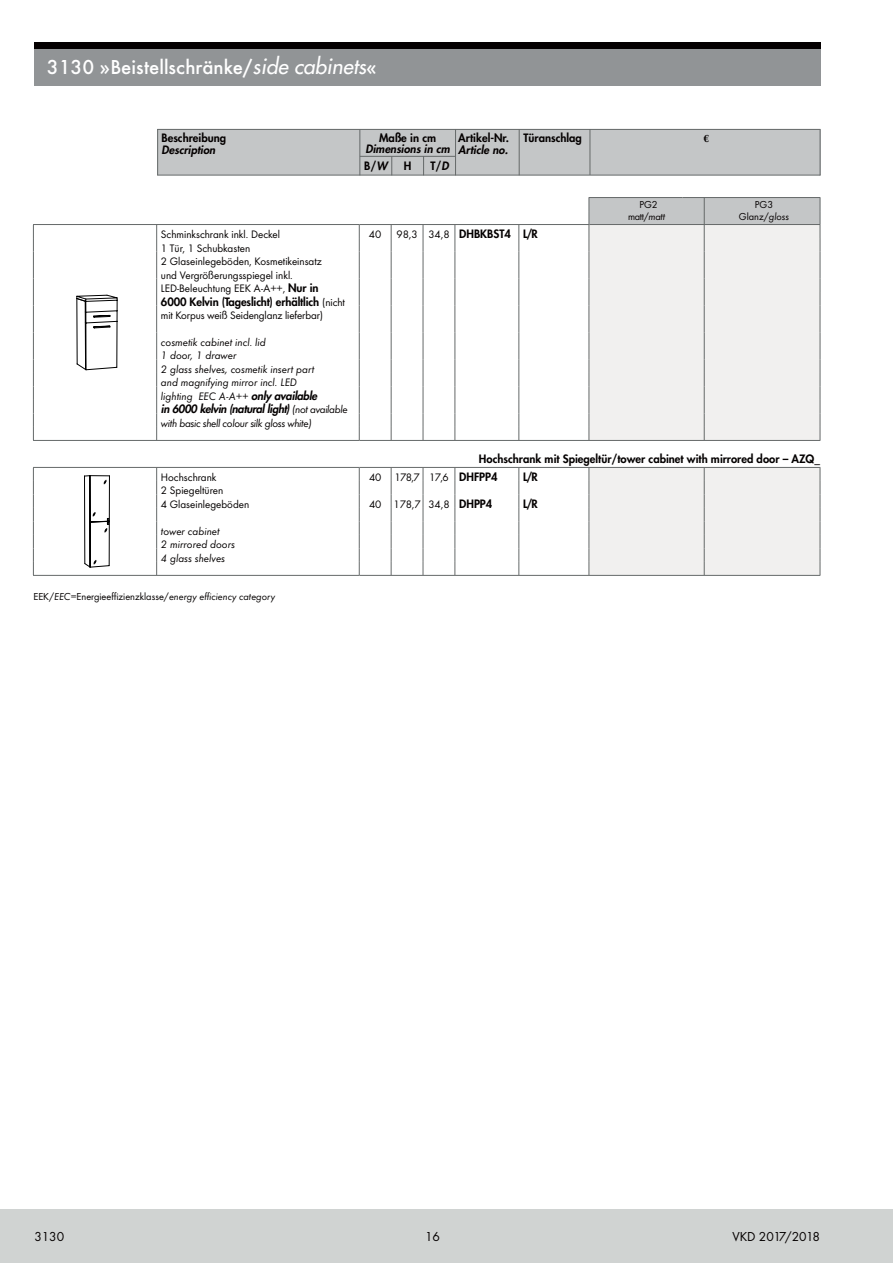
<style>
.page{position:relative;width:893px;height:1263px;background:#fff}
.page>*{position:absolute;margin:0;border:0;box-sizing:border-box;transform-origin:0 0}
.t1{font:500 21px "Futura";color:#fff}
.t2{font:13.5px "Futura Boo";color:#040000}
.t3{font:11.25px/13.5px "Futura Boo";color:#040000}
.t4{font:800 11.25px "Futura";color:#040000}
.t5{font:11.25px/13.5px "Futura Boo Obl";color:#040000}
.t6{font:italic 800 11.25px "Futura";letter-spacing:-.03em;color:#040000}
.t7{font:italic 800 11.25px/17.2px "Futura";color:#040000}
.t8{font:11.25px "Futura Boo Obl";letter-spacing:-.03em;color:#040000}
.t9{font:10.5px "Futura Boo";color:#040000}
.s1{font-weight:400;font-style:italic}
.s2{font-style:normal}
.s3{font-style:italic}
.s4{font-family:"Futura Boo Obl"}
.s5{font-family:"Futura Boo";font-weight:400}
.s6{font-family:"Futura";font-weight:800}
.s7{font-family:"Futura";font-weight:800;font-style:italic}
.s8{font-family:"Futura Boo Obl";font-weight:400;font-style:normal}
</style>
<div class="page">
<div style="left:0;top:1209px;width:893px;height:54px;background:#d0d3d2"></div>
<div style="left:34px;top:47px;width:786px;height:38px;background:#919496"></div>
<div style="left:34px;top:43px;width:786px;height:6px;background:#040000"></div>
<div style="left:157px;top:129px;width:663px;height:46px;background:#c4c6c7"></div>
<hr style="left:157px;top:175px;width:663px;height:1px;background:#656969">
<hr style="left:157px;top:129px;width:1px;height:46px;background:#656969">
<hr style="left:359px;top:129px;width:1px;height:46px;background:#656969">
<svg style="left:391px;top:157px;width:1px;height:18px"></svg>
<svg style="left:423px;top:157px;width:1px;height:18px"></svg>
<hr style="left:455px;top:129px;width:1px;height:46px;background:#656969">
<hr style="left:519px;top:129px;width:1px;height:46px;background:#656969">
<hr style="left:820px;top:130px;width:1px;height:45px;background:#656969">
<hr style="left:157px;top:129px;width:663px;height:1px;background:#656969">
<hr style="left:360px;top:156px;width:95px;height:1px;background:#656969">
<hr style="left:590px;top:129px;width:1px;height:46px;background:#656969">
<div style="left:589px;top:466px;width:231px;height:109px;background:#f1f0ef"></div>
<hr style="left:588px;top:197px;width:94px;height:1px;background:#656969">
<hr style="left:682px;top:197px;width:69px;height:1px;background:#656969">
<hr style="left:751px;top:197px;width:69px;height:1px;background:#656969">
<hr style="left:33px;top:224px;width:326px;height:1px;background:#656969">
<hr style="left:359px;top:224px;width:230px;height:1px;background:#656969">
<svg style="left:33px;top:468px;width:1px;height:107px"></svg>
<svg style="left:156px;top:468px;width:1px;height:107px"></svg>
<svg style="left:359px;top:468px;width:1px;height:107px"></svg>
<svg style="left:391px;top:468px;width:1px;height:107px"></svg>
<svg style="left:423px;top:468px;width:1px;height:107px"></svg>
<svg style="left:454px;top:468px;width:1px;height:107px"></svg>
<svg style="left:588px;top:468px;width:1px;height:107px"></svg>
<svg style="left:820px;top:468px;width:1px;height:107px"></svg>
<svg style="left:704px;top:468px;width:1px;height:107px"></svg>
<hr style="left:33px;top:575px;width:326px;height:1px;background:#656969">
<hr style="left:359px;top:575px;width:461px;height:1px;background:#656969">
<svg style="left:156px;top:225px;width:1px;height:215px"></svg>
<svg style="left:359px;top:225px;width:1px;height:215px"></svg>
<svg style="left:391px;top:225px;width:1px;height:215px"></svg>
<svg style="left:423px;top:225px;width:1px;height:215px"></svg>
<svg style="left:454px;top:225px;width:1px;height:215px"></svg>
<svg style="left:588px;top:198px;width:233px;height:242px"></svg>
<hr style="left:33px;top:440px;width:326px;height:1px;background:#656969">
<hr style="left:359px;top:440px;width:461px;height:1px;background:#656969">
<hr style="left:33px;top:467px;width:326px;height:1px;background:#656969">
<hr style="left:359px;top:467px;width:461px;height:1px;background:#656969">
<svg style="left:518px;top:225px;width:1px;height:215px"></svg>
<svg style="left:518px;top:468px;width:1px;height:107px"></svg>
<svg style="left:33px;top:225px;width:1px;height:215px"></svg>
<svg style="left:77px;top:295px;width:41px;height:76px"></svg>
<svg style="left:84px;top:476px;width:26px;height:92px"></svg>
<h1 class="t1" style="left:47px;top:54px;width:332px">3130 »Beistellschränke/<span class="s1">side cabinets</span>«</h1>
<p class="t4" style="left:161px;top:133px;width:66px">Beschreibung</p>
<p class="t4" style="left:379px;top:132px;width:58px">Maße in cm</p>
<p class="t4" style="left:458px;top:133px;width:52px">Artikel-Nr.</p>
<p class="t4" style="left:523px;top:133px;width:60px">Türanschlag</p>
<p class="t7" style="left:161px;top:142px;width:55px">Description</p>
<p class="t7" style="left:364px;top:141px;width:145px">Dimensions in cm Article no.<br><span class="s2">B/</span>W</p>
<p class="t4" style="left:404px;top:161px;width:9px">H</p>
<p class="t4" style="left:430px;top:161px;width:20px">T/<span class="s3">D</span></p>
<p class="t9" style="left:639px;top:201px;width:20px">PG2</p>
<p class="t9" style="left:755px;top:201px;width:20px">PG3</p>
<p class="t9" style="left:628px;top:212px;width:39px">matt/<span class="s4">matt</span></p>
<p class="t9" style="left:739px;top:212px;width:52px">Glanz/<span class="s4">gloss</span></p>
<p class="t3" style="left:161px;top:229px;width:121px">Schminkschrank inkl. Deckel</p>
<p class="t3" style="left:369px;top:229px;width:14px">40</p>
<p class="t4" style="left:396px;top:228px;width:143px"><span class="s5">98,3 34,8</span> DHBKBST4 L/R</p>
<p class="t3" style="left:161px;top:242px;width:162px">1 Tür, 1 Schubkasten<br>2 Glaseinlegeböden, Kosmetikeinsatz und Vergrößerungsspiegel inkl.<br>LED-Beleuchtung EEK A-A++, <span class="s6">Nur in</span></p>
<p class="t4" style="left:161px;top:296px;width:185px">6000 Kelvin (Tageslicht) erhältlich <span class="s5">(nicht</span></p>
<p class="t3" style="left:161px;top:310px;width:164px">mit Korpus weiß Seidenglanz lieferbar)</p>
<p class="t5" style="left:161px;top:336px;width:158px">cosmetik cabinet incl. lid<br>1 door, 1 drawer<br>2 glass shelves, cosmetik insert part and magnifying mirror incl. LED lighting EEC A-A++ <span class="s7">only available</span></p>
<p class="t6" style="left:161px;top:404px;width:188px">in 6000 kelvin (natural light) <span class="s8">(not available</span></p>
<p class="t8" style="left:161px;top:419px;width:152px">with basic shell colour silk gloss white)</p>
<p class="t4" style="left:479px;top:453px;width:343px">Hochschrank mit Spiegeltür/tower cabinet with mirrored door – AZQ_</p>
<p class="t3" style="left:161px;top:471px;width:57px">Hochschrank</p>
<p class="t3" style="left:369px;top:471px;width:130px">40 178,7 17,6 <span class="s6">DHFPP4</span></p>
<p class="t4" style="left:523px;top:471px;width:16px">L/R</p>
<p class="t3" style="left:161px;top:485px;width:90px">2 Spiegeltüren<br>4 Glaseinlegeböden</p>
<p class="t3" style="left:369px;top:498px;width:125px">40 178,7 34,8 <span class="s6">DHPP4</span></p>
<p class="t4" style="left:523px;top:498px;width:16px">L/R</p>
<p class="t5" style="left:161px;top:525px;width:76px">tower cabinet<br>2 mirrored doors<br>4 glass shelves</p>
<p class="t9" style="left:33px;top:592px;width:243px">EEK/<span class="s4">EEC</span>=Energieeffizienzklasse/<span class="s4">energy efficiency category</span></p>
<p class="t2" style="left:34px;top:1231px;width:31px">3130</p>
<p class="t2" style="left:425px;top:1231px;width:16px">16</p>
<p class="t2" style="left:732px;top:1231px;width:89px">VKD 2017/2018</p>
</div>
